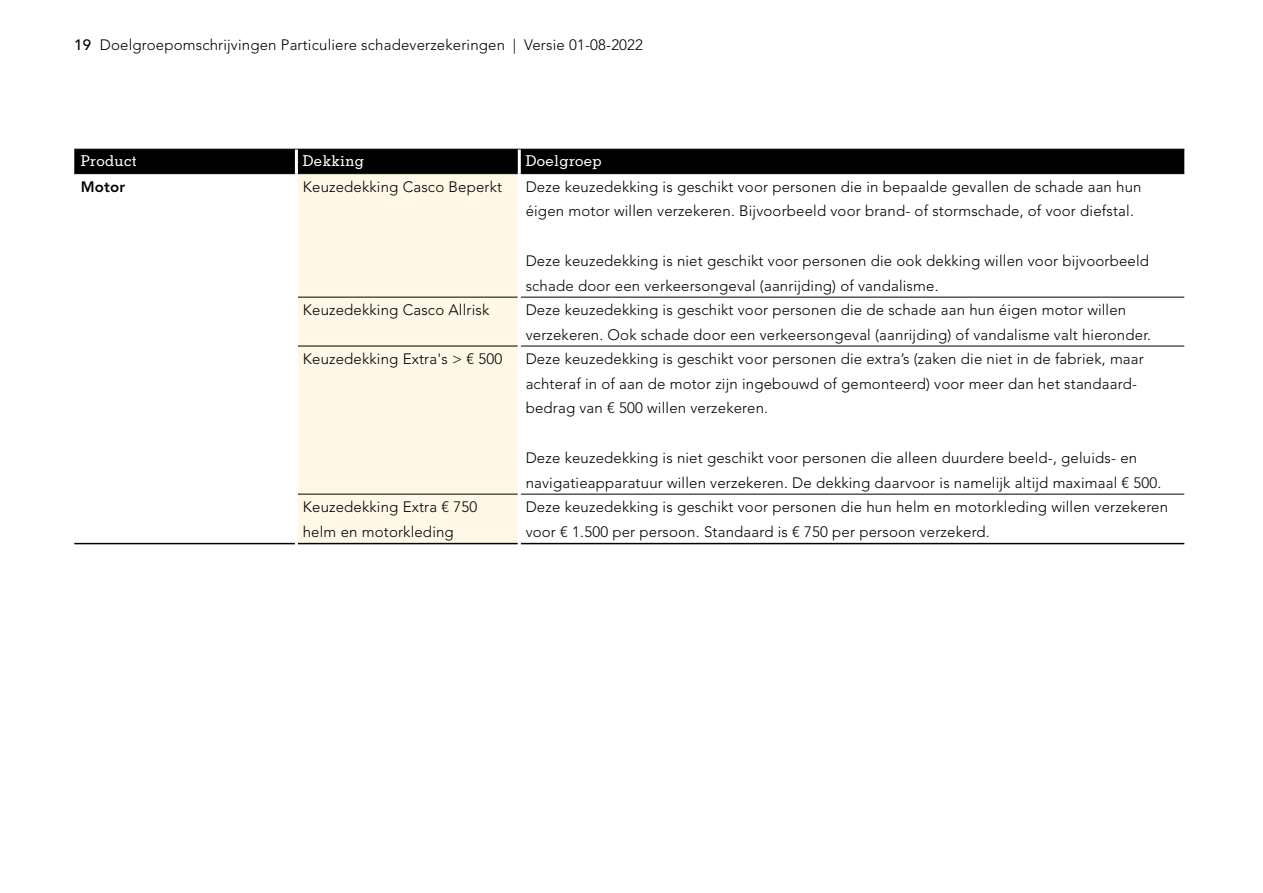
<style>
.page{position:relative;width:1263px;height:893px;background:#fff}
.page>*{position:absolute;margin:0;border:0;box-sizing:border-box;transform-origin:0 0}
.t1{font:300 15px/24.8px "Avenir LT Std";letter-spacing:.01em;color:#000}
.t2{font:500 15px "Memphis LT Std";letter-spacing:.025em;color:#fff}
.t3{font:800 15px "Avenir LT Std";letter-spacing:.01em;color:#000}
.s1{font-weight:500}
</style>
<div class="page">
<div style="left:74px;top:150px;width:1110px;height:23px;background:#000"></div>
<div style="left:298px;top:174px;width:220px;height:369px;background:#fff8e6"></div>
<hr style="left:74px;top:543px;width:221px;height:1px;background:#000">
<hr style="left:521px;top:543px;width:663px;height:1px;background:#000">
<hr style="left:74px;top:149px;width:222px;height:1px;background:#000">
<hr style="left:296px;top:149px;width:223px;height:1px;background:#000">
<hr style="left:519px;top:149px;width:665px;height:1px;background:#000">
<hr style="left:74px;top:173px;width:221px;height:1px;background:#000">
<hr style="left:298px;top:173px;width:220px;height:1px;background:#000">
<hr style="left:521px;top:173px;width:663px;height:1px;background:#000">
<hr style="left:521px;top:297px;width:663px;height:1px;background:#000">
<hr style="left:521px;top:346px;width:663px;height:1px;background:#000">
<hr style="left:521px;top:494px;width:663px;height:1px;background:#000">
<hr style="left:298px;top:297px;width:220px;height:1px;background:#000">
<hr style="left:298px;top:346px;width:220px;height:1px;background:#000">
<hr style="left:298px;top:494px;width:220px;height:1px;background:#000">
<hr style="left:298px;top:543px;width:220px;height:1px;background:#000">
<hr style="left:295px;top:150px;width:3px;height:24px;background:#fff">
<hr style="left:518px;top:150px;width:3px;height:24px;background:#fff">
<p class="t1" style="left:74px;top:32px;width:570px"><span class="s1">19</span> Doelgroepomschrijvingen Particuliere schadeverzekeringen | Versie 01-08-2022</p>
<p class="t2" style="left:81px;top:152px;width:58px">Product</p>
<p class="t2" style="left:303px;top:152px;width:63px">Dekking</p>
<p class="t2" style="left:526px;top:152px;width:78px">Doelgroep</p>
<p class="t3" style="left:81px;top:177px;width:46px">Motor</p>
<p class="t1" style="left:303px;top:174px;width:201px">Keuzedekking Casco Beperkt</p>
<p class="t1" style="left:526px;top:174px;width:617px">Deze keuzedekking is geschikt voor personen die in bepaalde gevallen de schade aan hun éigen motor willen verzekeren. Bijvoorbeeld voor brand- of stormschade, of voor diefstal.</p>
<p class="t1" style="left:526px;top:248px;width:625px">Deze keuzedekking is niet geschikt voor personen die ook dekking willen voor bijvoorbeeld schade door een verkeersongeval (aanrijding) of vandalisme.</p>
<p class="t1" style="left:303px;top:297px;width:188px">Keuzedekking Casco Allrisk</p>
<p class="t1" style="left:526px;top:297px;width:627px">Deze keuzedekking is geschikt voor personen die de schade aan hun éigen motor willen verzekeren. Ook schade door een verkeersongeval (aanrijding) of vandalisme valt hieronder.</p>
<p class="t1" style="left:303px;top:346px;width:201px">Keuzedekking Extra's &gt; € 500</p>
<p class="t1" style="left:526px;top:346px;width:620px">Deze keuzedekking is geschikt voor personen die extra’s (zaken die niet in de fabriek, maar achteraf in of aan de motor zijn ingebouwd of gemonteerd) voor meer dan het standaard&shy;bedrag van € 500 willen verzekeren.</p>
<p class="t1" style="left:526px;top:445px;width:637px">Deze keuzedekking is niet geschikt voor personen die alleen duurdere beeld-, geluids- en navigatieapparatuur willen verzekeren. De dekking daarvoor is namelijk altijd maximaal € 500.</p>
<p class="t1" style="left:303px;top:494px;width:176px">Keuzedekking Extra € 750 helm en motorkleding</p>
<p class="t1" style="left:526px;top:494px;width:644px">Deze keuzedekking is geschikt voor personen die hun helm en motorkleding willen verzekeren voor € 1.500 per persoon. Standaard is € 750 per persoon verzekerd.</p>
</div>
